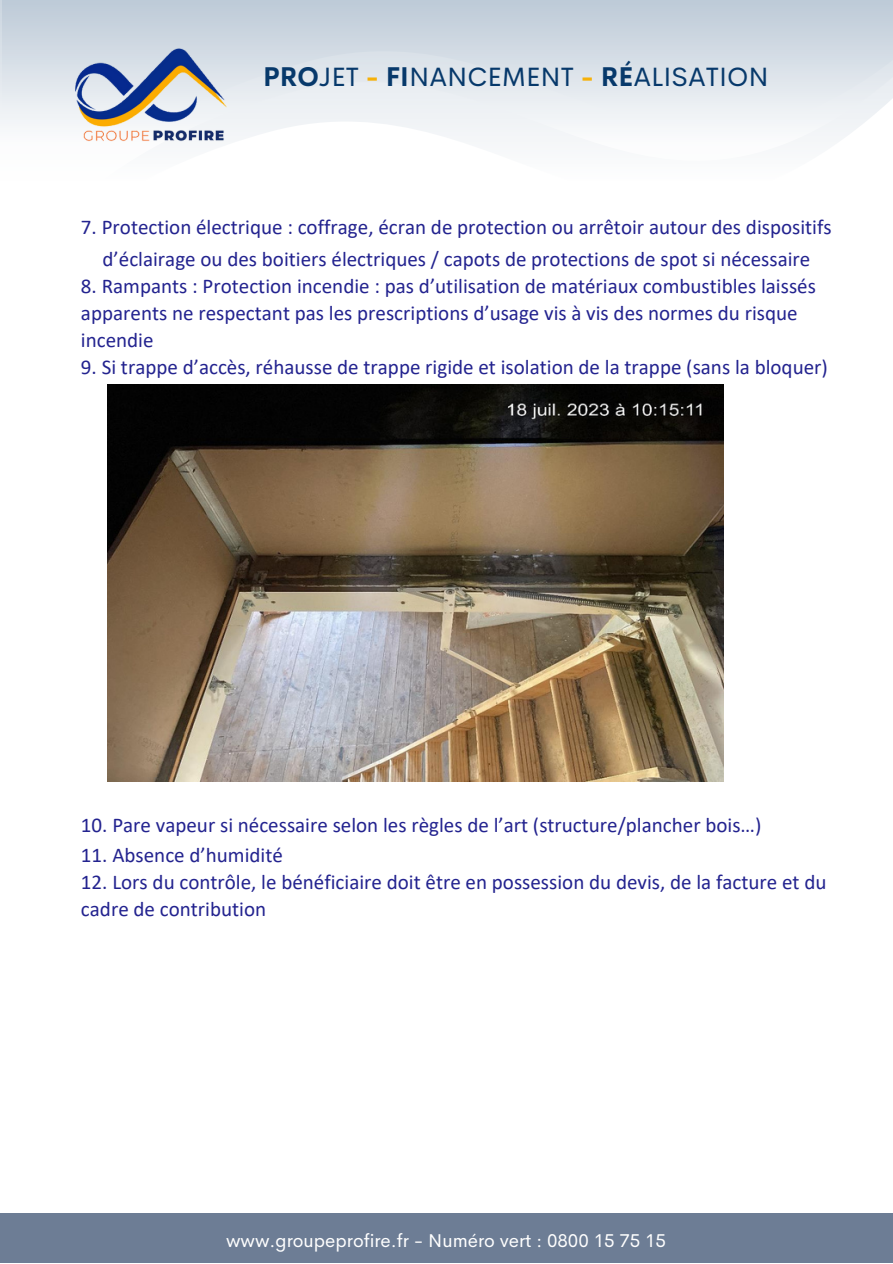
<style>
.page{position:relative;width:893px;height:1264px;background:#fff}
.page>*{position:absolute;margin:0;border:0;box-sizing:border-box;transform-origin:0 0}
.t1{font:26.55px "Cerebri Sans";color:#07396b}
.t2{font:21px "Calibri";color:#23238f}
.t3{font:18.6px "Cerebri Sans";color:#fff}
.s1{font-weight:700}
.s2{font-weight:700;color:#f6b109}
</style>
<div class="page">
<img style="left:108px;top:384px;width:615px;height:397px">
<svg style="left:0;top:0;width:892px;height:142px"></svg>
<img style="left:58px;top:0;width:187px;height:142px">
<div style="left:0;top:1212px;width:892px;height:50px;background:#6d7d95"></div>
<p class="t1" style="left:263px;top:59px;width:507px"><span class="s1">PRO</span>JET <span class="s2">-</span> <span class="s1">FI</span>NANCEMENT <span class="s2">-</span> <span class="s1">RÉ</span>ALISATION</p>
<p class="t2" style="left:81px;top:219px;width:752px">7. Protection électrique : coffrage, écran de protection ou arrêtoir autour des dispositifs</p>
<p class="t2" style="left:103px;top:250px;width:709px">d’éclairage ou des boitiers électriques / capots de protections de spot si nécessaire</p>
<p class="t2" style="left:81px;top:277px;width:736px">8. Rampants : Protection incendie : pas d’utilisation de matériaux combustibles laissés</p>
<p class="t2" style="left:81px;top:304px;width:718px">apparents ne respectant pas les prescriptions d’usage vis à vis des normes du risque</p>
<p class="t2" style="left:81px;top:331px;width:74px">incendie</p>
<p class="t2" style="left:81px;top:358px;width:748px">9. Si trappe d’accès, réhausse de trappe rigide et isolation de la trappe (sans la bloquer)</p>
<p class="t2" style="left:81px;top:816px;width:682px">10. Pare vapeur si nécessaire selon les règles de l’art (structure/plancher bois…)</p>
<p class="t2" style="left:81px;top:846px;width:203px">11. Absence d’humidité</p>
<p class="t2" style="left:81px;top:873px;width:747px">12. Lors du contrôle, le bénéficiaire doit être en possession du devis, de la facture et du</p>
<p class="t2" style="left:81px;top:900px;width:187px">cadre de contribution</p>
<p class="t3" style="left:226px;top:1228px;width:441px">www.groupeprofire.fr - Numéro vert : 0800 15 75 15</p>
</div>
